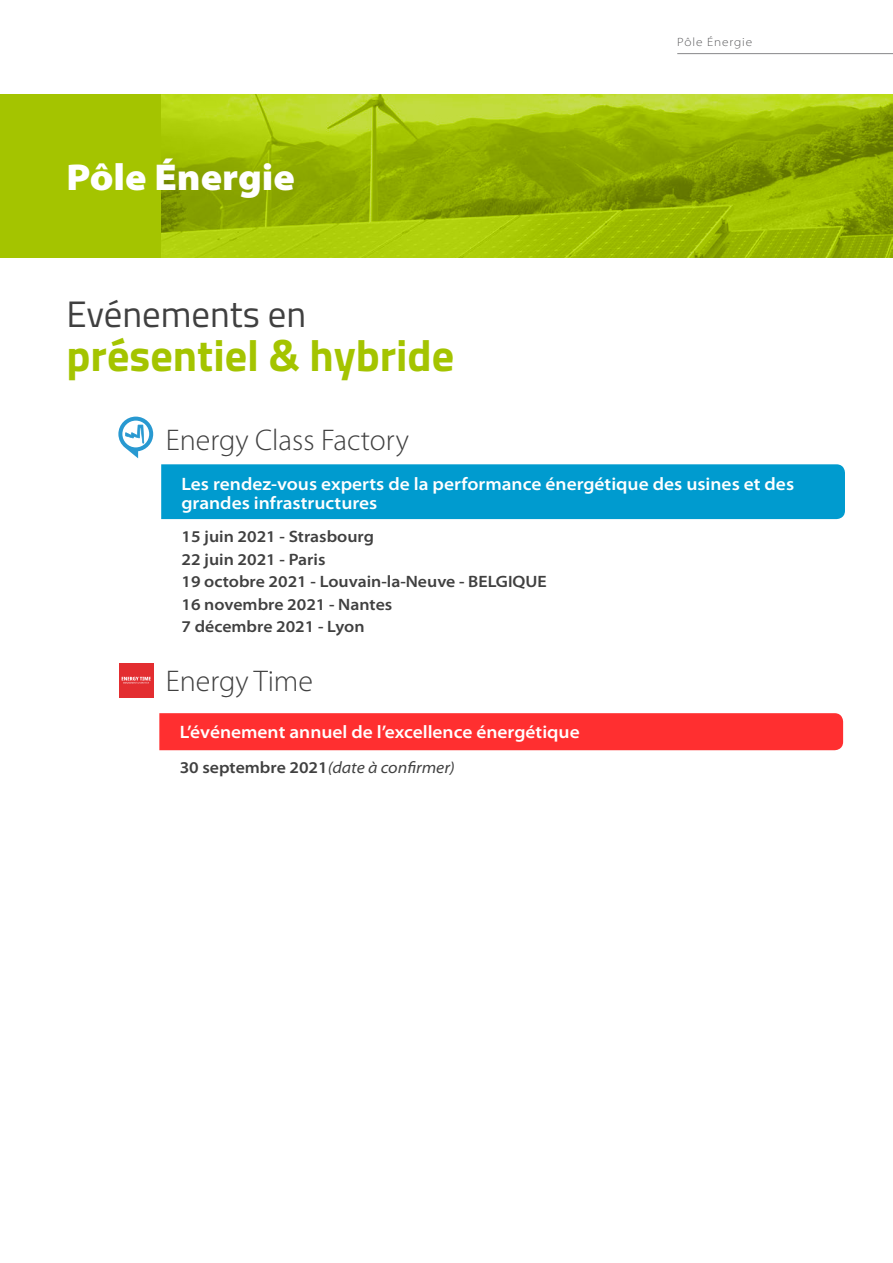
<style>
.page{position:relative;width:893px;height:1263px;background:#fff}
.page>*{position:absolute;margin:0;border:0;box-sizing:border-box;transform-origin:0 0}
.t1{font:700 44.1px "Titillium Web";color:#a4c400}
.t2{font:900 semi-expanded 37.5px "Myriad Pro";color:#fff}
.t3{font:36.75px "Titillium Web";color:#404040}
.t4{font:300 30px "Myriad Pro";color:#404040}
.t5{font:600 semi-expanded 18px/19.5px "Myriad Pro";color:#fff}
.t6{font:600 semi-expanded 16.5px/22.5px "Myriad Pro";color:#404040}
.t7{font:italic semi-expanded 16.5px "Myriad Pro";color:#404040}
.t8{font:300 semi-expanded 12px "Myriad Pro";letter-spacing:.075em;color:#58585a}
.s1{font-weight:600;font-style:normal}
</style>
<div class="page">
<hr style="left:677px;top:53px;width:216px;height:1px;background:#87888a">
<div style="left:0;top:94px;width:893px;height:163px;background:#a4c400"></div>
<img style="left:161px;top:94px;width:732px;height:163px">
<div style="left:161px;top:464px;width:684px;height:55px;background:#009bcf"></div>
<svg style="left:118px;top:417px;width:35px;height:41px"></svg>
<div style="left:159px;top:713px;width:684px;height:37px;background:#ff2f30"></div>
<div style="left:119px;top:663px;width:34px;height:34px;background:#e32d30"></div>
<svg style="left:122px;top:677px;width:29px;height:7px"></svg>
<h2 class="t2" style="left:67px;top:156px;width:230px">Pôle Énergie</h2>
<h3 class="t3" style="left:67px;top:287px;width:241px">Evénements en</h3>
<h1 class="t1" style="left:67px;top:321px;width:389px">présentiel &amp; hybride</h1>
<h3 class="t4" style="left:166px;top:424px;width:245px">Energy Class Factory</h3>
<p class="t8" style="left:677px;top:35px;width:76px">Pôle Énergie</p>
<p class="t5" style="left:182px;top:474px;width:614px">Les rendez-vous experts de la performance énergétique des usines et des grandes infrastructures</p>
<p class="t6" style="left:182px;top:525px;width:367px">15 juin 2021 - Strasbourg<br>22 juin 2021 - Paris<br>19 octobre 2021 - Louvain-la-Neuve - BELGIQUE<br>16 novembre 2021 - Nantes<br>7 décembre 2021 - Lyon</p>
<h3 class="t4" style="left:166px;top:664px;width:149px">Energy Time</h3>
<p class="t5" style="left:180px;top:723px;width:402px">L’événement annuel de l’excellence énergétique</p>
<p class="t7" style="left:180px;top:759px;width:277px"><span class="s1">30 septembre 2021</span>(date à confirmer)</p>
</div>
